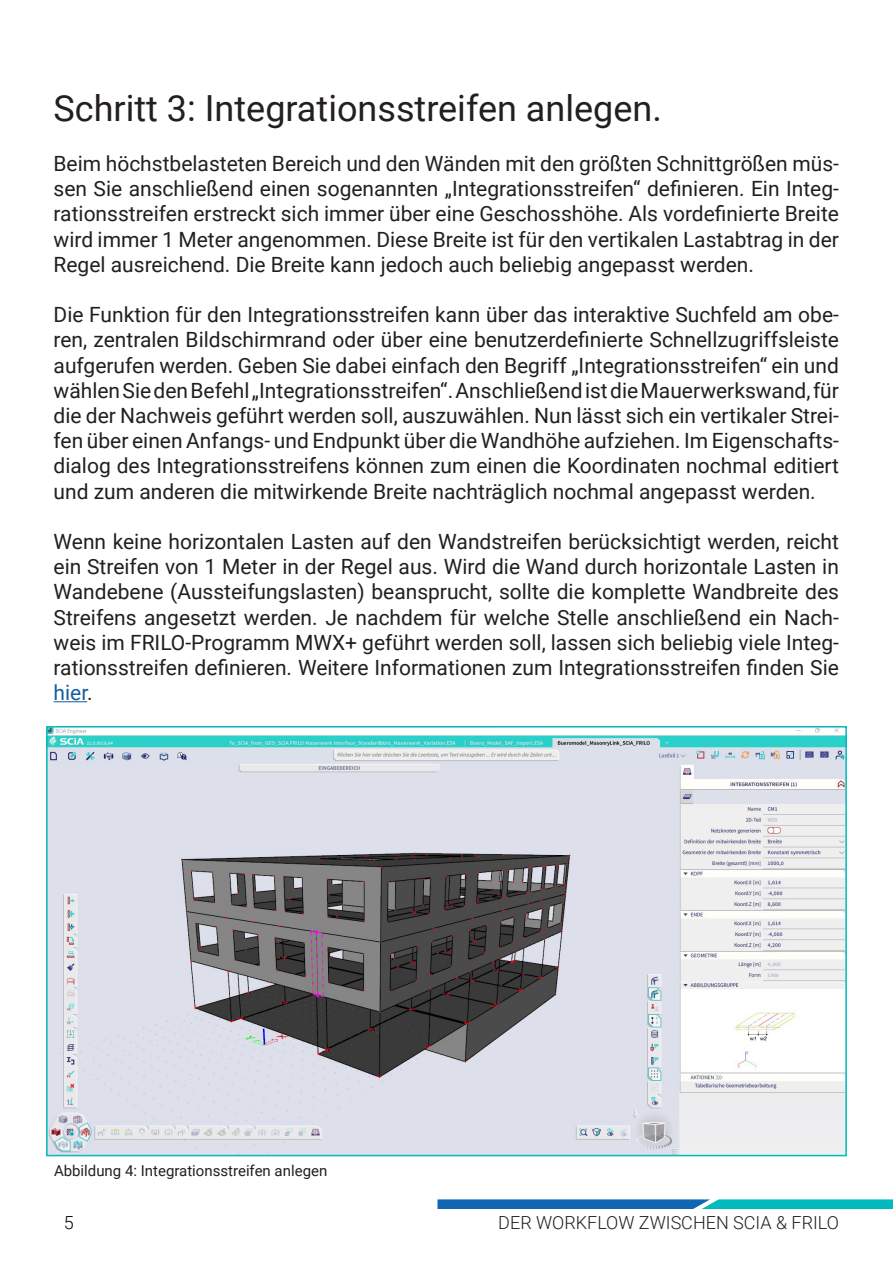
<style>
.page{position:relative;width:893px;height:1263px;background:#fff}
.page>*{position:absolute;margin:0;border:0;box-sizing:border-box;transform-origin:0 0}
.t1{font:36px "Roboto";color:#231f20}
.t2{font:21px/25.2px "Roboto";color:#231f20;text-align:justify}
.t3{font:300 18px "Roboto";color:#231f20}
.t4{font:300 18px "Roboto";color:#000}
.t5{font:15px "Roboto";color:#231f20}
.s1{color:#175d9e}
</style>
<div class="page">
<svg style="left:437px;top:1199px;width:456px;height:10px;background:#1890ba"></svg>
<hr style="left:54px;top:701px;width:33px;height:1px;background:#175d9e">
<img style="left:49px;top:729px;width:795px;height:424px">
<div style="left:46px;top:726px;width:801px;height:430px;border:2px solid #00babb"></div>
<p class="t1" style="left:54px;top:83px;width:610px">Schritt 3: Integrationsstreifen anlegen.</p>
<p class="t2" style="left:54px;top:150px;width:787px">Beim höchstbelasteten Bereich und den Wänden mit den größten Schnittgrößen müs&shy;sen Sie anschließend einen sogenannten „Integrationsstreifen“ definieren. Ein Integ&shy;rationsstreifen erstreckt sich immer über eine Geschosshöhe. Als vordefinierte Breite wird immer 1 Meter angenommen. Diese Breite ist für den vertikalen Lastabtrag in der Regel ausreichend. Die Breite kann jedoch auch beliebig angepasst werden.</p>
<p class="t2" style="left:54px;top:301px;width:787px">Die Funktion für den Integrationsstreifen kann über das interaktive Suchfeld am obe&shy;ren, zentralen Bildschirmrand oder über eine benutzerdefinierte Schnellzugriffsleiste aufgerufen werden. Geben Sie dabei einfach den Begriff „Integrationsstreifen“ ein und wählen Sie den Befehl „Integrationsstreifen“. Anschließend ist die Mauerwerkswand, für die der Nachweis geführt werden soll, auszuwählen. Nun lässt sich ein vertikaler Strei&shy;fen über einen Anfangs- und Endpunkt über die Wandhöhe aufziehen. Im Eigenschafts&shy;dialog des Integrationsstreifens können zum einen die Koordinaten nochmal editiert und zum anderen die mitwirkende Breite nachträglich nochmal angepasst werden.</p>
<p class="t2" style="left:54px;top:528px;width:787px">Wenn keine horizontalen Lasten auf den Wandstreifen berücksichtigt werden, reicht ein Streifen von 1 Meter in der Regel aus. Wird die Wand durch horizontale Lasten in Wandebene (Aussteifungslasten) beansprucht, sollte die komplette Wandbreite des Streifens angesetzt werden. Je nachdem für welche Stelle anschließend ein Nach&shy;weis im FRILO-Programm MWX+ geführt werden soll, lassen sich beliebig viele Integ&shy;rationsstreifen definieren. Weitere Informationen zum Integrationsstreifen finden Sie <span class="s1">hier</span>.</p>
<p class="t5" style="left:54px;top:1160px;width:275px">Abbildung 4: Integrationsstreifen anlegen</p>
<p class="t4" style="left:64px;top:1210px;width:11px">5</p>
<p class="t3" style="left:498px;top:1210px;width:342px">DER WORKFLOW ZWISCHEN SCIA &amp; FRILO</p>
</div>
